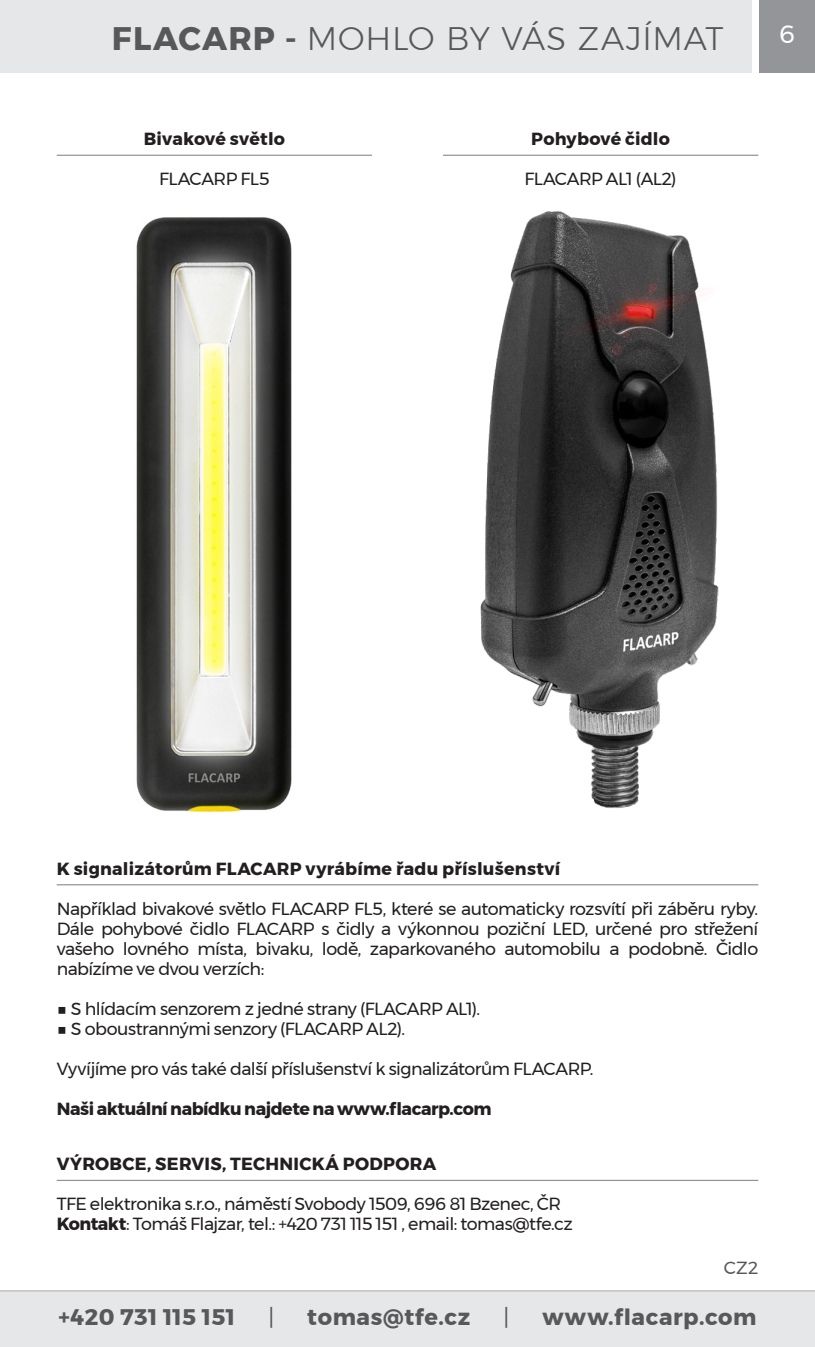
<style>
.page{position:relative;width:815px;height:1347px;background:#fff}
.page>*{position:absolute;margin:0;border:0;box-sizing:border-box;transform-origin:0 0}
.Nadpis_1{font:300 32.5px "Montserrat";letter-spacing:.025em;color:#57585a}
.t1{font:25px "Montserrat";color:#fff}
.t2{font:700 22.5px "Montserrat";letter-spacing:.025em;color:#57585a}
.t3{font:22.5px "Montserrat";color:#57585a}
.t4{font:17.5px/20px "Montserrat";letter-spacing:-.03em;color:#231f20;text-align:justify}
.Nadpis_2{font:700 17.5px "Montserrat";letter-spacing:.01em;color:#231f20}
.Nadpis_2-2{font:700 17.5px "Montserrat";letter-spacing:-.025em;color:#231f20}
.t5{font:17.5px "Montserrat";color:#57585a}
.s1{font-weight:700}
</style>
<div class="page">
<img style="left:480px;top:211px;width:239px;height:597px">
<img style="left:136px;top:217px;width:156px;height:595px">
<hr style="left:57px;top:1179px;width:701px;height:2px;background:#939598">
<hr style="left:57px;top:884px;width:701px;height:1px;background:#939598">
<hr style="left:57px;top:155px;width:315px;height:1px;background:#939598">
<hr style="left:443px;top:155px;width:315px;height:1px;background:#939598">
<div style="left:759px;top:0;width:56px;height:72px;background:#939598"></div>
<div style="left:0;top:1290px;width:815px;height:56px;background:#e6e7e9"></div>
<hr style="left:0;top:1290px;width:815px;height:1px;background:#bcbdc0">
<div style="left:0;top:0;width:752px;height:72px;background:#e6e7e9"></div>
<p class="Nadpis_1" style="left:112px;top:14px;width:613px"><span class="s1">FLACARP -</span> MOHLO BY VÁS ZAJÍMAT</p>
<p class="Nadpis_2" style="left:144px;top:125px;width:143px">Bivakové světlo</p>
<p class="t4" style="left:159px;top:169px;width:112px">FLACARP FL5</p>
<p class="Nadpis_2" style="left:531px;top:125px;width:140px">Pohybové čidlo</p>
<p class="t4" style="left:525px;top:169px;width:153px">FLACARP AL1 (AL2)</p>
<h2 class="t1" style="left:779px;top:15px;width:17px">6</h2>
<p class="Nadpis_2" style="left:57px;top:854px;width:505px">K signalizátorům FLACARP vyrábíme řadu příslušenství</p>
<p class="t4" style="left:57px;top:898px;width:703px">Například bivakové světlo FLACARP FL5, které se automaticky rozsvítí při záběru ryby.<br>Dále pohybové čidlo FLACARP s čidly a výkonnou poziční LED, určené pro střežení vašeho lovného místa, bivaku, lodě, zaparkovaného automobilu a podobně. Čidlo nabízíme ve dvou verzích:</p>
<p class="t4" style="left:57px;top:998px;width:425px">■ S hlídacím senzorem z jedné strany (FLACARP AL1).</p>
<p class="t4" style="left:57px;top:1018px;width:350px">■ S oboustrannými senzory (FLACARP AL2).</p>
<p class="t4" style="left:57px;top:1058px;width:538px">Vyvíjíme pro vás také další příslušenství k signalizátorům FLACARP.</p>
<p class="Nadpis_2-2" style="left:57px;top:1094px;width:436px">Naši aktuální nabídku najdete na www.flacarp.com</p>
<p class="Nadpis_2" style="left:57px;top:1150px;width:381px">VÝROBCE, SERVIS, TECHNICKÁ PODPORA</p>
<p class="t4" style="left:57px;top:1194px;width:506px">TFE elektronika s.r.o., náměstí Svobody 1509, 696 81 Bzenec, ČR</p>
<p class="t4" style="left:57px;top:1214px;width:518px"><span class="s1">Kontakt</span>: Tomáš Flajzar, tel.: +420 731 115 151 , email: tomas@tfe.cz</p>
<p class="t5" style="left:724px;top:1254px;width:36px">CZ2</p>
<p class="t2" style="left:59px;top:1299px;width:178px">+420 731 115 151</p>
<p class="t3" style="left:268px;top:1299px;width:7px">|</p>
<p class="t2" style="left:307px;top:1299px;width:164px">tomas@tfe.cz</p>
<p class="t3" style="left:503px;top:1299px;width:7px">|</p>
<p class="t2" style="left:542px;top:1299px;width:216px">www.flacarp.com</p>
</div>
